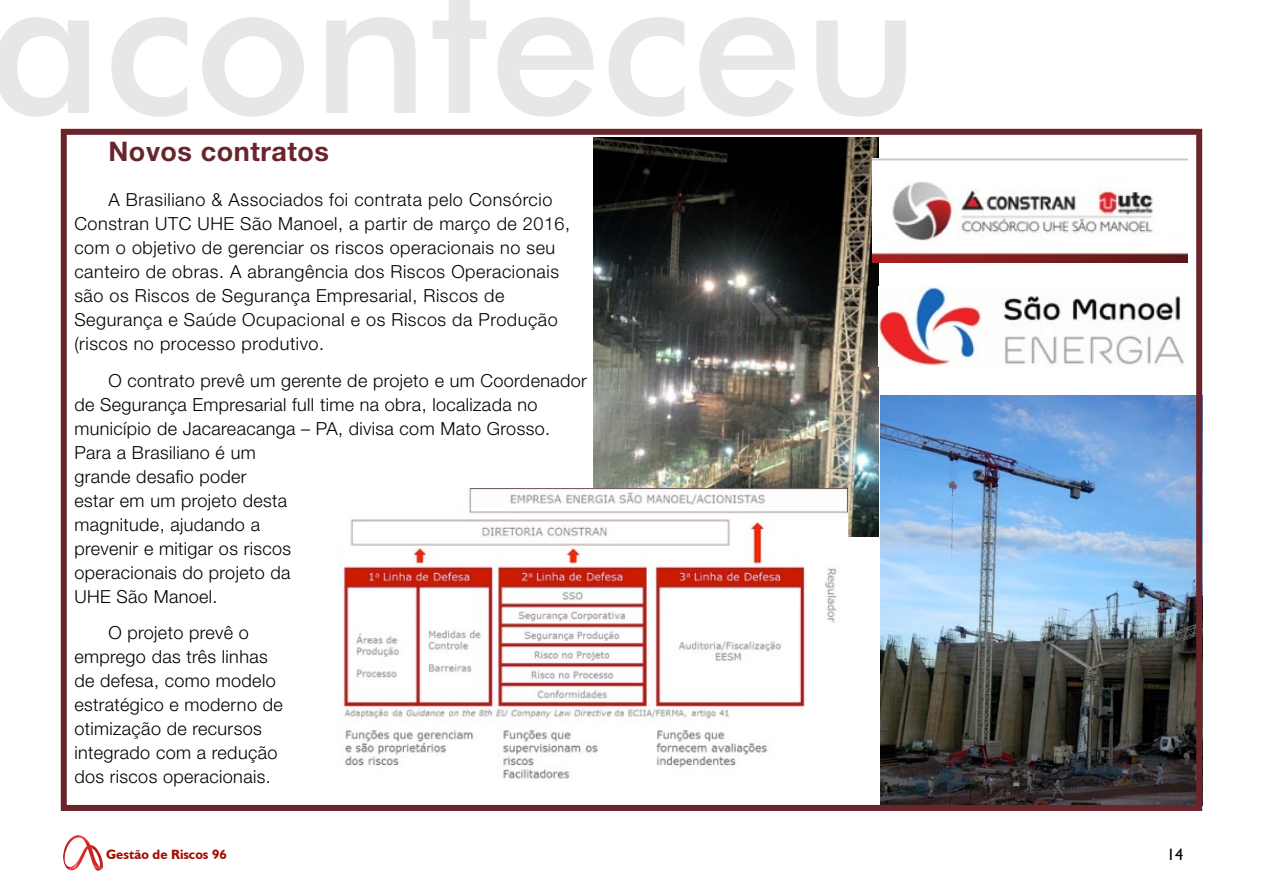
<style>
.page{position:relative;width:1263px;height:893px;background:#fff}
.page>*{position:absolute;margin:0;border:0;box-sizing:border-box;transform-origin:0 0}
.t1{font:500 199.65px "Futura BT";color:#e6e7e8}
.t2{font:700 27px "Helvetica Neue LT Std";letter-spacing:.02em;color:#6a242b}
.t3{font:300 18px/24px "Helvetica Neue LT Std";letter-spacing:.02em;color:#000}
.t4{font:16.5px "Humanist 521 BT";color:#000}
.t5{font:700 13.5px "Humanist 521 BT";color:#a20d00}
</style>
<div class="page">
<img style="left:64px;top:836px;width:40px;height:35px">
<img style="left:593px;top:137px;width:285px;height:400px">
<img style="left:880px;top:396px;width:315px;height:408px">
<div style="left:61px;top:129px;width:1141px;height:682px;border:6px solid #6a242b"></div>
<img style="left:878px;top:287px;width:306px;height:79px">
<img style="left:873px;top:158px;width:314px;height:105px">
<img style="left:343px;top:489px;width:505px;height:290px">
<h1 class="t1" style="left:-13px;top:-79px;width:934px">aconteceu</h1>
<h2 class="t2" style="left:108px;top:134px;width:222px">Novos contratos</h2>
<p class="t3" style="left:74px;top:187px;width:497px;text-indent:34px">A Brasiliano &amp; Associados foi contrata pelo Consórcio Constran UTC UHE São Manoel, a partir de março de 2016, com o objetivo de gerenciar os riscos operacionais no seu canteiro de obras. A abrangência dos Riscos Operacionais são os Riscos de Segurança Empresarial, Riscos de Segurança e Saúde Ocupacional e os Riscos da Produção (riscos no processo produtivo.</p>
<p class="t3" style="left:74px;top:368px;width:514px;text-indent:34px">O contrato prevê um gerente de projeto e um Coordenador de Segurança Empresarial full time na obra, localizada no município de Jacareacanga – PA, divisa com Mato Grosso.<br>Para a Brasiliano é um<br>grande desafio poder<br>estar em um projeto desta<br>magnitude, ajudando a<br>prevenir e mitigar os riscos<br>operacionais do projeto da<br>UHE São Manoel.</p>
<p class="t3" style="left:74px;top:621px;width:210px;text-indent:34px">O projeto prevê o emprego das três linhas de defesa, como modelo estratégico e moderno de otimização de recursos integrado com a redução dos riscos operacionais.</p>
<p class="t5" style="left:106px;top:846px;width:122px">Gestão de Riscos 96</p>
<p class="t4" style="left:1167px;top:844px;width:18px">14</p>
</div>
